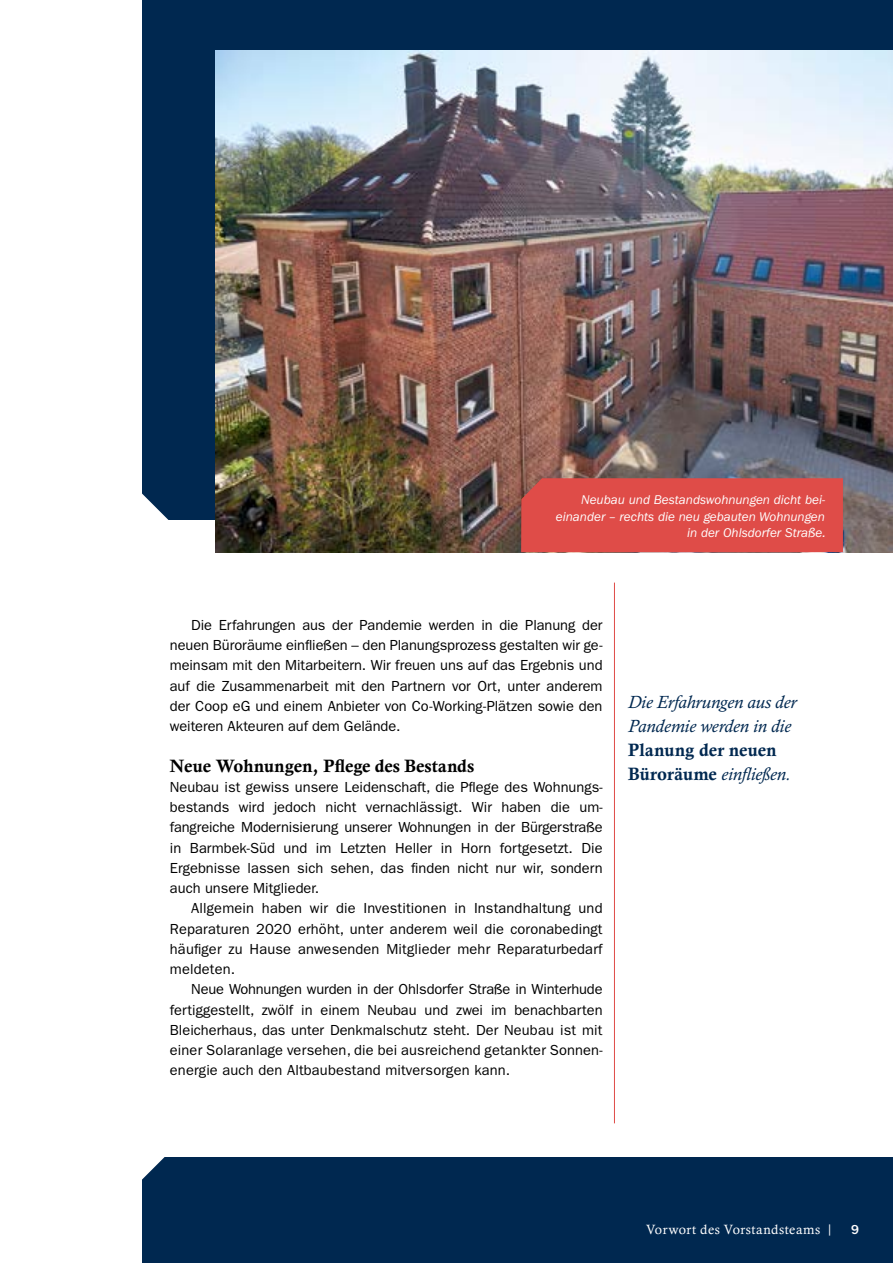
<style>
.page{position:relative;width:893px;height:1263px;background:#fff}
.page>*{position:absolute;margin:0;border:0;box-sizing:border-box;transform-origin:0 0}
.t1{font:italic 18px/24px "Calisto MT Std";letter-spacing:-.005em;color:#002850}
.t2{font:700 18px/24px "Calisto MT Std";letter-spacing:.01em;color:#002850}
.t3{font:700 18px "Calisto MT Std";letter-spacing:-.005em;color:#000}
.t4{font:14.7px/20.2px "Franklin Gothic LT Pro";letter-spacing:.01em;color:#000;text-align:justify}
.t5{font:13.5px "Calisto MT Std";letter-spacing:.04em;color:#fff}
.t6{font:500 13.5px "Franklin Gothic LT Pro";color:#fff}
.t7{font:italic 13.2px/16.5px "Franklin Gothic LT Pro";color:#fff;text-align:right}
.s1{font-weight:400;font-style:italic}
</style>
<div class="page">
<div style="left:142px;top:0;width:751px;height:1263px;background:#002850"></div>
<svg style="left:142px;top:493px;width:27px;height:27px"></svg>
<svg style="left:142px;top:1156px;width:85px;height:24px"></svg>
<div style="left:0;top:520px;width:893px;height:636px;background:#fff"></div>
<img style="left:216px;top:50px;width:677px;height:502px">
<hr style="left:614px;top:583px;width:1px;height:540px;background:#df4c48">
<div style="left:521px;top:478px;width:322px;height:74px;background:#df4c48"></div>
<p class="t7" style="left:556px;top:492px;width:271px">Neubau und Bestandswohnungen dicht bei&shy;einander – rechts die neu gebauten Wohnungen in der Ohlsdorfer Straße.</p>
<p class="t4" style="left:170px;top:615px;width:434px;text-indent:21px">Die Erfahrungen aus der Pandemie werden in die Planung der neuen Büroräume einfließen – den Planungsprozess gestalten wir ge&shy;meinsam mit den Mitarbeitern. Wir freuen uns auf das Ergebnis und auf die Zusammenarbeit mit den Partnern vor Ort, unter anderem der Coop eG und einem Anbieter von Co-Working-Plätzen sowie den weiteren Akteuren auf dem Gelände.</p>
<p class="t3" style="left:170px;top:755px;width:306px">Neue Wohnungen, Pflege des Bestands</p>
<p class="t4" style="left:170px;top:777px;width:434px">Neubau ist gewiss unsere Leidenschaft, die Pflege des Wohnungs&shy;bestands wird jedoch nicht vernachlässigt. Wir haben die um&shy;fangreiche Modernisierung unserer Wohnungen in der Bürgerstraße in Barmbek-Süd und im Letzten Heller in Horn fortgesetzt. Die Ergebnisse lassen sich sehen, das finden nicht nur wir, sondern auch unsere Mitglieder.</p>
<p class="t4" style="left:170px;top:898px;width:434px;text-indent:21px">Allgemein haben wir die Investitionen in Instandhaltung und Reparaturen 2020 erhöht, unter anderem weil die coronabedingt häufiger zu Hause anwesenden Mitglieder mehr Reparaturbedarf meldeten.</p>
<p class="t4" style="left:170px;top:979px;width:434px;text-indent:21px">Neue Wohnungen wurden in der Ohlsdorfer Straße in Winterhude fertiggestellt, zwölf in einem Neubau und zwei im benachbarten Bleicherhaus, das unter Denkmalschutz steht. Der Neubau ist mit einer Solaranlage versehen, die bei ausreichend getankter Sonnen&shy;energie auch den Altbaubestand mitversorgen kann.</p>
<p class="t1" style="left:628px;top:690px;width:170px">Die Erfahrungen aus der<br>Pandemie werden in die</p>
<p class="t2" style="left:628px;top:738px;width:164px">Planung der neuen<br>Büroräume <span class="s1">einfließen.</span></p>
<p class="t5" style="left:646px;top:1222px;width:189px">Vorwort des Vorstandsteams |</p>
<p class="t6" style="left:851px;top:1222px;width:9px">9</p>
</div>
